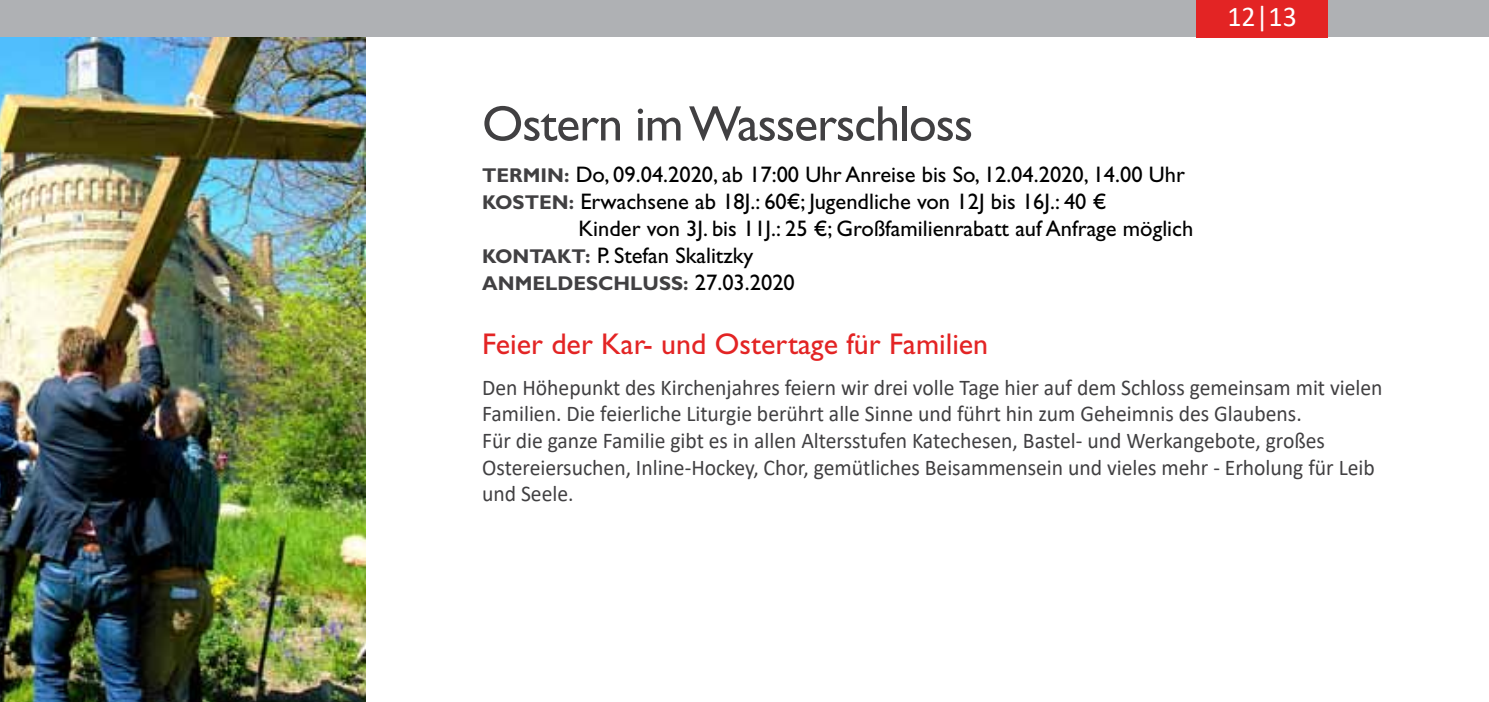
<style>
.page{position:relative;width:1489px;height:702px;background:#fff}
.page>*{position:absolute;margin:0;border:0;box-sizing:border-box;transform-origin:0 0}
.t1{font:50px "Gill Sans Std";letter-spacing:-.02em;color:#414042}
.t2{font:30px "Gill Sans Std";color:#e32424}
.t3{font:28.75px "Calibri";color:#fff}
.t4{font:22.5px/26.5px "Calibri";color:#414042;scale:.96 1}
.t5{font:22.5px "Gill Sans Std";color:#000}
.t6{font:700 20px "Gill Sans Std";color:#414042}
.s1{font-weight:700;font-size:20px;color:#414042}
.s2{font-weight:400;font-size:22.5px;color:#000}
</style>
<div class="page">
<div style="left:0;top:0;width:1488px;height:37px;background:#afb1b4"></div>
<div style="left:1196px;top:0;width:131px;height:37px;background:#e32424"></div>
<img style="left:0;top:37px;width:365px;height:665px">
<h1 class="t1" style="left:482px;top:95px;width:492px">Ostern im Wasserschloss</h1>
<p class="t5" style="left:482px;top:161px;width:704px"><span class="s1">TERM IN:</span> Do, 09.04.2020, ab 17:00 Uhr Anreise bis So, 12.04.2020, 14.00 Uhr</p>
<p class="t5" style="left:482px;top:188px;width:626px"><span class="s1">KOSTEN:</span> Erwachsene ab 18J.: 60€; Jugendliche von 12J bis 16J.: 40 €</p>
<p class="t5" style="left:578px;top:215px;width:616px">Kinder von 3J. bis 11J.: 25 €; Großfamilienrabatt auf Anfrage möglich</p>
<p class="t5" style="left:482px;top:242px;width:273px"><span class="s1">KONTAKT:</span> P. Stefan Skalitzky</p>
<p class="t6" style="left:482px;top:271px;width:314px">ANMELDESCHLUSS: <span class="s2">27.03.2020</span></p>
<p class="t3" style="left:1227px;top:-3px;width:71px">12|13</p>
<h2 class="t2" style="left:482px;top:327px;width:507px">Feier der Kar- und Ostertage für Familien</h2>
<p class="t4" style="left:482px;top:373px;width:939px">Den Höhepunkt des Kirchenjahres feiern wir drei volle Tage hier auf dem Schloss gemeinsam mit vielen Familien. Die feierliche Liturgie berührt alle Sinne und führt hin zum Geheimnis des Glaubens.<br>Für die ganze Familie gibt es in allen Altersstufen Katechesen, Bastel- und Werkangebote, großes Ostereiersuchen, Inline-Hockey, Chor, gemütliches Beisammensein und vieles mehr - Erholung für Leib und Seele.</p>
</div>
